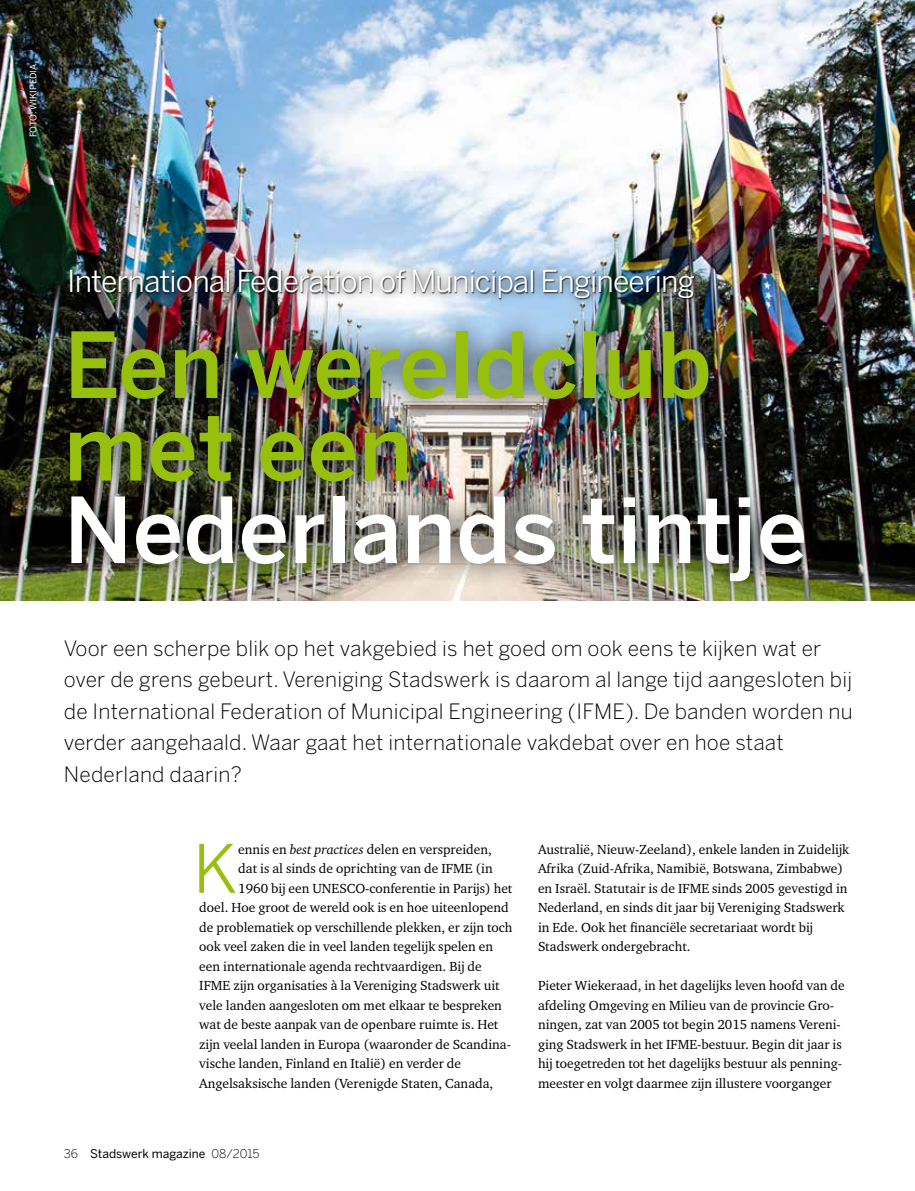
<style>
.page{position:relative;width:915px;height:1191px;background:#fff}
.page>*{position:absolute;margin:0;border:0;box-sizing:border-box;transform-origin:0 0}
.t1{font:500 90px/82.5px "Benton Sans";color:#97bf0d}
.t2{font:500 90px "Benton Sans";color:#fff}
.t3{font:66.15px "Benton Sans";color:#97bf0d}
.t4{font:30px "Benton Sans";letter-spacing:-.03em;color:#fff}
.t5{font:300 21px/31.5px "Benton Sans";letter-spacing:.01em;color:#000}
.t6{font:13.5px/19.5px "Charter ITC Std";color:#000}
.t7{font:12px "Benton Sans";color:#000}
.t8{font:9px "Benton Sans";color:#fff}
.s1{font-style:italic}
.s2{font-weight:300}
</style>
<div class="page">
<img style="left:0;top:0;width:914px;height:600px">
<div style="left:46px;top:308px;width:780px;height:296px;background:#000;opacity:.75"></div>
<div style="left:61px;top:261px;width:641px;height:46px;background:#000;opacity:.75"></div>
<div style="left:71px;top:270px;width:624px;height:30px;background:#000;opacity:.6"></div>
<p class="t8" style="left:28px;top:137px;width:75px;rotate:-90deg">FOTO: WIKIPEDIA</p>
<h3 class="t4" style="left:67px;top:263px;width:629px">International Federation of Municipal Engineering</h3>
<h1 class="t1" style="left:64px;top:323px;width:649px">Een wereldclub met een</h1>
<h1 class="t2" style="left:64px;top:477px;width:745px">Nederlands tintje</h1>
<p class="t5" style="left:64px;top:632px;width:790px">Voor een scherpe blik op het vakgebied is het goed om ook eens te kijken wat er over de grens gebeurt. Vereniging Stadswerk is daarom al lange tijd aangesloten bij de International Federation of Municipal Engineering (IFME). De banden worden nu verder aangehaald. Waar gaat het internationale vakdebat over en hoe staat Nederland daarin?</p>
<h2 class="t3" style="left:193px;top:829px;width:46px">K</h2>
<p class="t6" style="left:238px;top:839px;width:255px">ennis en <span class="s1">best practices</span> delen en verspreiden,</p>
<p class="t6" style="left:238px;top:858px;width:256px">dat is al sinds de oprichting van de IFME (in</p>
<p class="t6" style="left:238px;top:878px;width:275px">1960 bij een UNESCO-conferentie in Parijs) het</p>
<p class="t6" style="left:199px;top:897px;width:311px">doel. Hoe groot de wereld ook is en hoe uiteenlopend</p>
<p class="t6" style="left:199px;top:917px;width:314px">de problematiek op verschillende plekken, er zijn toch</p>
<p class="t6" style="left:199px;top:936px;width:295px">ook veel zaken die in veel landen tegelijk spelen en</p>
<p class="t6" style="left:199px;top:956px;width:284px">een internationale agenda rechtvaardigen. Bij de</p>
<p class="t6" style="left:199px;top:975px;width:302px">IFME zijn organisaties à la Vereniging Stadswerk uit</p>
<p class="t6" style="left:199px;top:995px;width:304px">vele landen aangesloten om met elkaar te bespreken</p>
<p class="t6" style="left:199px;top:1014px;width:300px">wat de beste aanpak van de openbare ruimte is. Het</p>
<p class="t6" style="left:199px;top:1034px;width:313px">zijn veelal landen in Europa (waaronder de Scandina-</p>
<p class="t6" style="left:199px;top:1053px;width:263px">vische landen, Finland en Italië) en verder de</p>
<p class="t6" style="left:199px;top:1073px;width:295px">Angelsaksische landen (Verenigde Staten, Canada,</p>
<p class="t7" style="left:64px;top:1146px;width:197px"><span class="s2">36</span> Stadswerk magazine <span class="s2">08/2015</span></p>
<p class="t6" style="left:538px;top:839px;width:312px">Australië, Nieuw-Zeeland), enkele landen in Zuidelijk Afrika (Zuid-Afrika, Namibië, Botswana, Zimbabwe) en Israël. Statutair is de IFME sinds 2005 gevestigd in Nederland, en sinds dit jaar bij Vereniging Stadswerk in Ede. Ook het financiële secretariaat wordt bij Stadswerk ondergebracht.</p>
<p class="t6" style="left:538px;top:975px;width:308px">Pieter Wiekeraad, in het dagelijks leven hoofd van de afdeling Omgeving en Milieu van de provincie Gro&shy;ningen, zat van 2005 tot begin 2015 namens Vereni&shy;ging Stadswerk in het IFME-bestuur. Begin dit jaar is hij toegetreden tot het dagelijks bestuur als penning&shy;meester en volgt daarmee zijn illustere voorganger</p>
</div>
